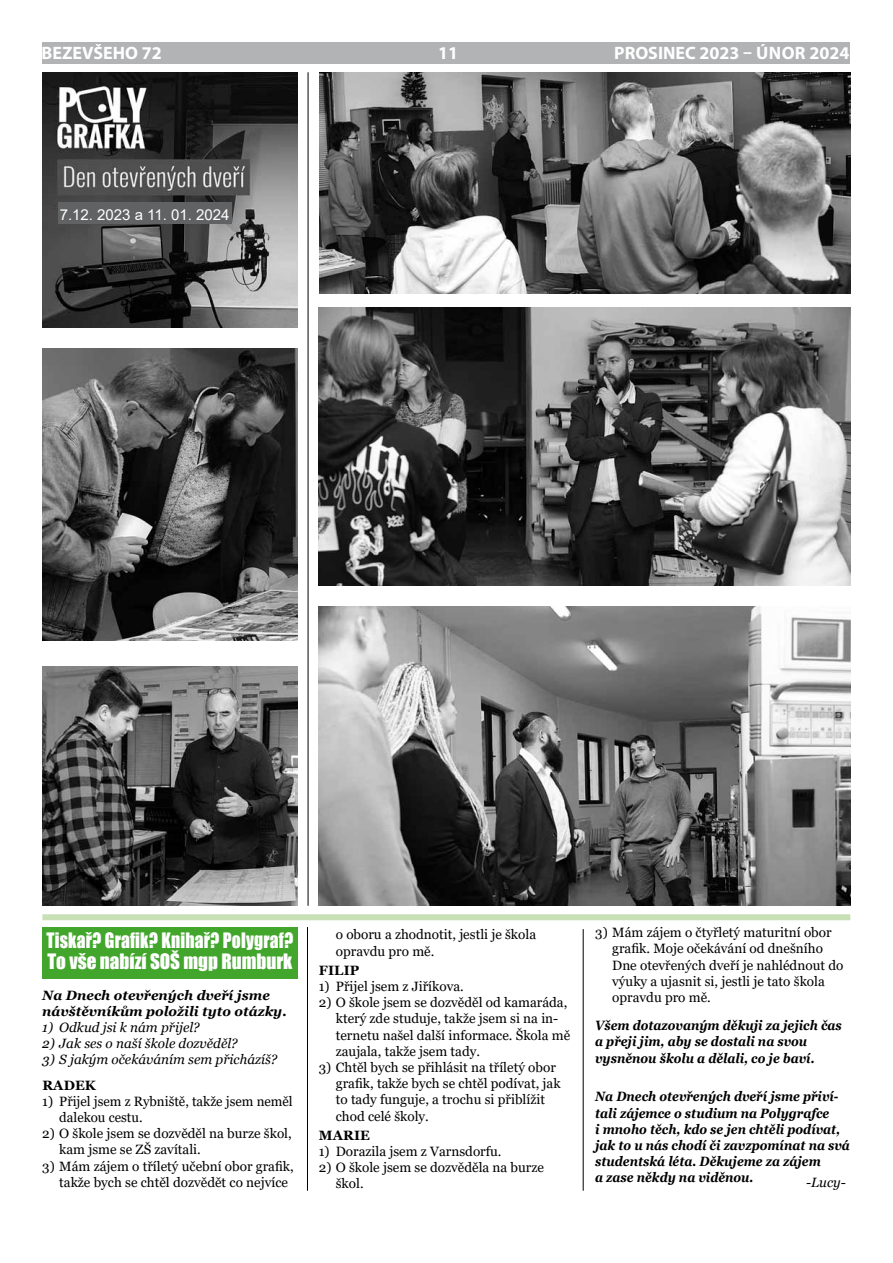
<style>
.page{position:relative;width:893px;height:1263px;background:#fff}
.page>*{position:absolute;margin:0;border:0;box-sizing:border-box;transform-origin:0 0}
.t1{font:19.5px/21px "Impact";letter-spacing:.01em;color:#fff;scale:.9 1}
.t2{font:700 18px "Myriad Pro";color:#fff}
.t3{font:15px "Arial";color:#fff}
.t4{font:13.5px/16.2px "Georgia";color:#000}
.t5{font:italic 700 13.5px/16.2px "Georgia";color:#000;scale:.9 1}
.t6{font:italic 13.5px "Georgia";color:#000}
.t7{font:italic 700 13.5px/16.2px "Georgia";color:#000}
.t8{font:700 13.5px "Georgia";letter-spacing:.01em;color:#000}
</style>
<div class="page">
<div style="left:42px;top:43px;width:807px;height:21px;background:#b1b3b4"></div>
<img style="left:319px;top:72px;width:531px;height:222px">
<img style="left:319px;top:307px;width:531px;height:278px">
<img style="left:42px;top:667px;width:256px;height:239px">
<img style="left:42px;top:348px;width:256px;height:292px">
<img style="left:319px;top:607px;width:531px;height:299px">
<img style="left:43px;top:72px;width:255px;height:256px">
<div style="left:58px;top:203px;width:173px;height:21px;background:#616264"></div>
<hr style="left:308px;top:72px;width:1px;height:834px;background:#000">
<hr style="left:583px;top:929px;width:1px;height:262px;background:#000">
<hr style="left:307px;top:927px;width:1px;height:264px;background:#000">
<div style="left:42px;top:927px;width:256px;height:52px;background:#41a62b"></div>
<div style="left:42px;top:914px;width:808px;height:6px;background:#c9e0b7"></div>
<h2 class="t2" style="left:42px;top:41px;width:122px">BEZEVŠEHO 72</h2>
<h2 class="t2" style="left:438px;top:41px;width:21px">11</h2>
<h2 class="t2" style="left:614px;top:41px;width:237px">PROSINEC 2023 – ÚNO R 2024</h2>
<p class="t3" style="left:60px;top:204px;width:171px">7.12. 2023 a 11. 01. 2024</p>
<h1 class="t1" style="left:47px;top:930px;width:276px">Tiskař? Grafik? Knihař? Polygraf?<br>To vše nabízí SOŠ mgp Rumburk</h1>
<p class="t7" style="left:42px;top:987px;width:246px">Na dnech otevřených dveří jsme návštěvníkům položili tyto otázky.</p>
<p class="t6" style="left:42px;top:1019px;width:159px">1) Odkud jsi k nám přijel?</p>
<p class="t6" style="left:42px;top:1035px;width:197px">2) Jak ses o naší škole dozvěděl?</p>
<p class="t6" style="left:42px;top:1051px;width:237px">3) S jakým očekáváním sem přicházíš?</p>
<p class="t8" style="left:42px;top:1076px;width:12px">RADEK</p>
<p class="t4" style="left:59px;top:1093px;width:235px;text-indent:-17px">1) Přijel jsem z Rybniště, takže jsem neměl dalekou cestu.</p>
<p class="t4" style="left:59px;top:1126px;width:234px;text-indent:-17px">2) O škole jsem se dozvěděl na burze škol, kam jsme se ZŠ zavítali.</p>
<p class="t4" style="left:59px;top:1158px;width:236px;text-indent:-17px">3) Mám zájem o tříletý učební obor grafik, takže bych se chtěl dozvědět co nejvíce</p>
<p class="t4" style="left:336px;top:927px;width:202px">o oboru a zhodnotit, jestli je škola opravdu pro mě.</p>
<p class="t8" style="left:319px;top:961px;width:34px">FILIP</p>
<p class="t4" style="left:319px;top:978px;width:147px">1) Přijel jsem z Jiříkova.</p>
<p class="t4" style="left:336px;top:995px;width:236px;text-indent:-17px">2) O škole jsem se dozvěděl od kamaráda, který zde studuje, takže jsem si na in&shy;ternetu našel další informace. Škola mě zaujala, takže jsem tady.</p>
<p class="t4" style="left:336px;top:1059px;width:226px;text-indent:-17px">3) Chtěl bych se přihlásit na tříletý obor grafik, takže bych se chtěl podívat, jak to tady funguje, a trochu si přiblížit chod celé školy.</p>
<p class="t8" style="left:319px;top:1126px;width:44px">MARIE</p>
<p class="t4" style="left:319px;top:1143px;width:184px">1) Dorazila jsem z Varnsdorfu.</p>
<p class="t4" style="left:336px;top:1160px;width:210px;text-indent:-17px">2) O škole jsem se dozvěděla na burze škol.</p>
<p class="t4" style="left:612px;top:925px;width:233px;text-indent:-17px">3) Mám zájem o čtyřletý maturitní obor grafik. Moje očekávání od dnešního dne otevřených dveří je nahlédnout do výuky a ujasnit si, jestli je tato škola opravdu pro mě.</p>
<p class="t5" style="left:595px;top:1017px;width:276px">Všem dotazovaným děkuji za jejich čas a přeji jim, aby se dostali na svou vysněnou školu a dělali, co je baví.</p>
<p class="t5" style="left:595px;top:1088px;width:284px">Na Dnech otevřených dveří jsme přiví&shy;tali zájemce o studium na Polygrafce<br>i mnoho těch, kdo se jen chtěli podívat, jak to u nás chodí či zavzpomínat na svá studentská léta. Děkujeme za zájem<br>a zase někdy na viděnou.</p>
<p class="t6" style="left:806px;top:1174px;width:41px">-Lucy-</p>
</div>
